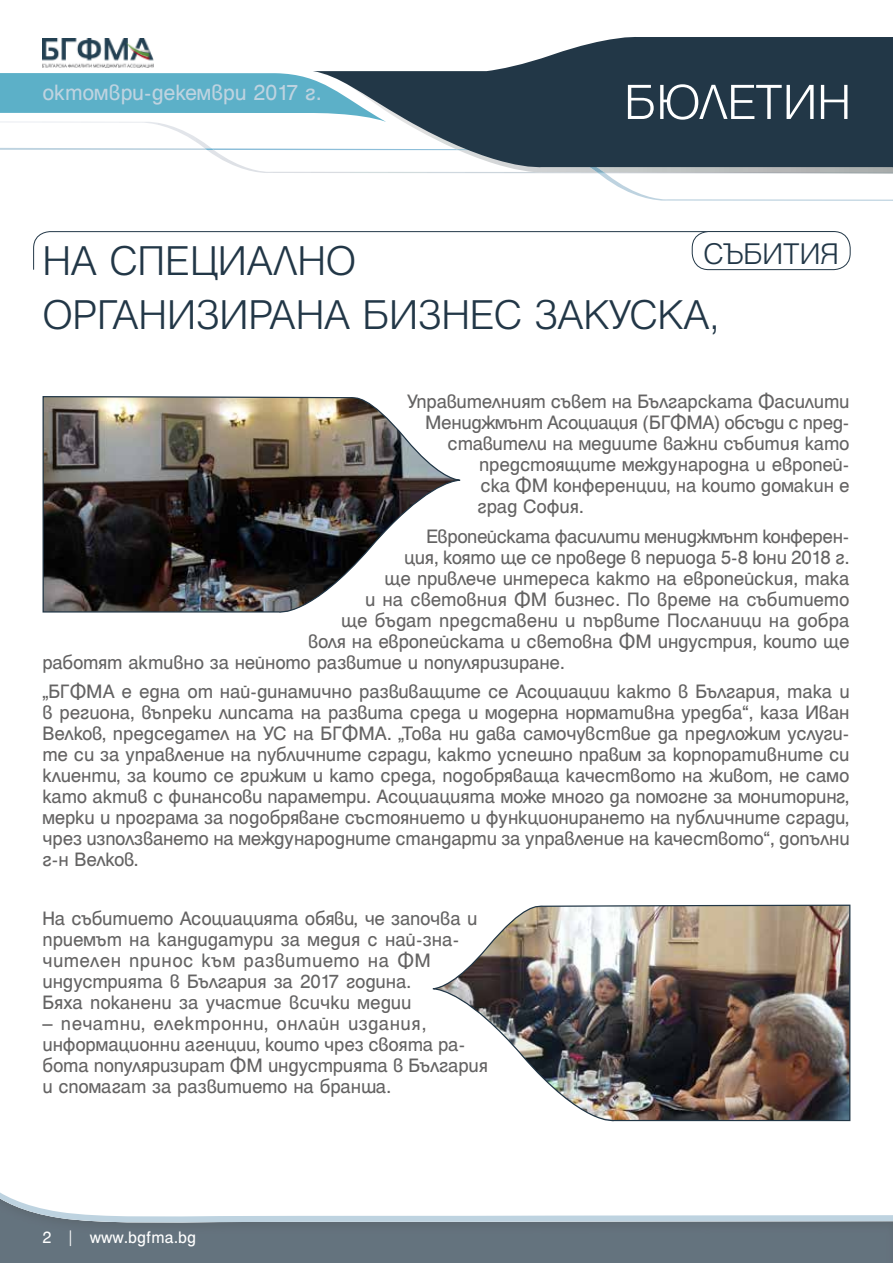
<style>
.page{position:relative;width:893px;height:1263px;background:#fff}
.page>*{position:absolute;margin:0;border:0;box-sizing:border-box;transform-origin:0 0}
.t1{font:300 53.25px "Helen Bg";letter-spacing:-.005em;color:#fff}
.t2{font:300 45px/54px "Helen Bg";letter-spacing:-.005em;color:#223747}
.t3{font:300 32.25px "Helen Bg";letter-spacing:-.01em;color:#223747}
.t4{font:24px "Helen Bg";letter-spacing:-.005em;color:#bed3e0}
.t5{font:21px/21px "Helen Bg";letter-spacing:-.005em;color:#646363}
.t6{font:18px "Helen Bg";color:#fff}
.s1{font-family:"Calibri";font-weight:300}
</style>
<div class="page">
<svg style="left:0;top:37px;width:893px;height:164px"></svg>
<div style="left:0;top:1154px;width:893px;height:109px;background:#64737e"></div>
<svg style="left:0;top:1154px;width:893px;height:70px;background:#f2f5f6"></svg>
<img style="left:43px;top:38px;width:110px;height:30px">
<svg style="left:33px;top:231px;width:671px;height:39px"></svg>
<img style="left:42px;top:396px;width:419px;height:217px">
<img style="left:432px;top:904px;width:419px;height:218px">
<div style="left:692px;top:232px;width:158px;height:38px;background:#fff;border-radius:16px"></div>
<div style="left:692px;top:231px;width:158px;height:39px;border:1px solid #223747;border-radius:16px"></div>
<p class="t4" style="left:43px;top:79px;width:280px">октомври-декември 2017 г.</p>
<h1 class="t1" style="left:624px;top:72px;width:228px">БЮЛЕТИН</h1>
<h3 class="t3" style="left:703px;top:235px;width:138px">СЪБИТИЯ</h3>
<h2 class="t2" style="left:42px;top:232px;width:678px">НА СПЕЦИАЛНО<br>ОРГАНИЗИРАНА БИЗНЕС ЗАКУСКА,</h2>
<p class="t5" style="left:407px;top:391px;width:444px">Управителният съвет на Българската Фасилити</p>
<p class="t5" style="left:425px;top:412px;width:426px">Мениджмънт Асоциация (БГФМА) обсъди с пред-</p>
<p class="t5" style="left:448px;top:433px;width:404px">ставители на медиите важни събития като</p>
<p class="t5" style="left:479px;top:454px;width:372px">предстоящите международна и европей-</p>
<p class="t5" style="left:480px;top:475px;width:371px">ска ФМ конференции, на които домакин е</p>
<p class="t5" style="left:477px;top:496px;width:108px">град София.</p>
<p class="t5" style="left:426px;top:525px;width:424px">Европейската фасилити мениджмънт конферен-</p>
<p class="t5" style="left:404px;top:546px;width:447px">ция, която ще се проведе в периода 5-8 юни 2018 г.</p>
<p class="t5" style="left:384px;top:567px;width:467px">ще привлече интереса както на европейския, така</p>
<p class="t5" style="left:365px;top:588px;width:486px">и на световния ФМ бизнес. По време на събитието</p>
<p class="t5" style="left:341px;top:609px;width:510px">ще бъдат представени и първите Посланици на добра</p>
<p class="t5" style="left:308px;top:630px;width:543px">воля на европейската и световна ФМ индустрия, които ще</p>
<p class="t5" style="left:42px;top:651px;width:524px">работят активно за нейното развитие и популяризиране.</p>
<p class="t5" style="left:42px;top:681px;width:809px;text-align:justify">„БГФМА е една от най-динамично развиващите се Асоциации както в България, така и в региона, въпреки липсата на развита среда и модерна нормативна уредба”, каза Иван Велков, председател на УС на БГФМА. „Това ни дава самочувствие да предложим услуги&shy;те си за управление на публичните сгради, както успешно правим за корпоративните си клиенти, за които се грижим и като среда, подобряваща качеството на живот, не само като актив с финансови параметри. Асоциацията може много да помогне за мониторинг, мерки и програма за подобряване състоянието и функционирането на публичните сгради, чрез използването на международните стандарти за управление на качеството”, допълни г-н Велков.</p>
<p class="t5" style="left:42px;top:908px;width:437px">На събитието Асоциацията обяви, че започва и приемът на кандидатури за медия с най-зна&shy;чителен принос към развитието на ФМ индустрията в България за 2017 година.<br>Бяха поканени за участие всички медии</p>
<p class="t5" style="left:42px;top:1013px;width:447px">– печатни, електронни, онлайн издания, информационни агенции, които чрез своята ра&shy;бота популяризират ФМ индустрията в България и спомагат за развитието на бранша.</p>
<p class="t6" style="left:43px;top:1227px;width:155px">2 <span class="s1">|</span> www.bgfma.bg</p>
</div>
